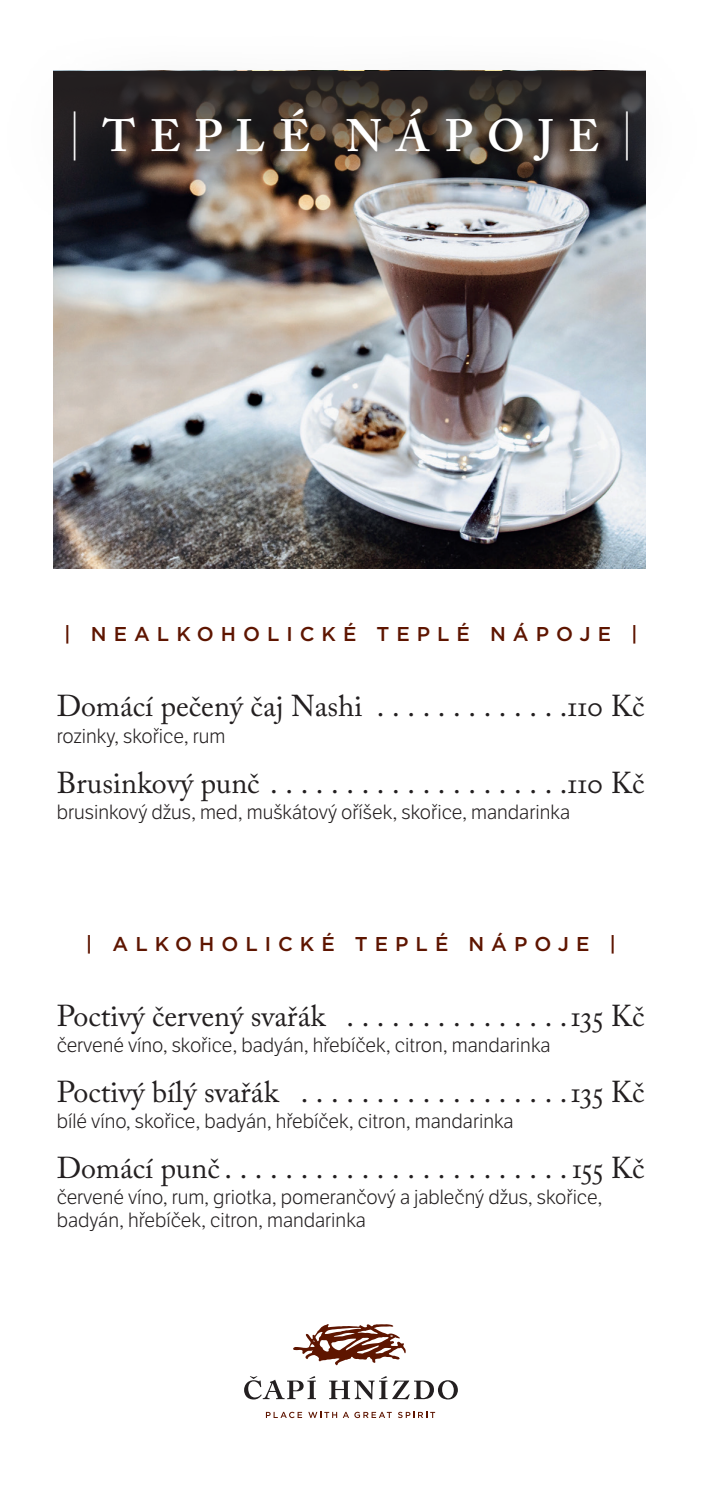
<style>
.page{position:relative;width:702px;height:1489px;background:#fff}
.page>*{position:absolute;margin:0;border:0;box-sizing:border-box;transform-origin:0 0}
.t1{font:600 45px "Adobe Caslon Pro";letter-spacing:.305em;color:#fff}
.t2{font:30px "Adobe Caslon Pro";color:#231f20}
.t3{font:300 20px/22.5px "LFT Etica";color:#231f20}
.t4{font:500 20px "Gotham Medium CE";letter-spacing:.35em;color:#5e1500}
.s1{font-weight:400;font-size:48px}
</style>
<div class="page">
<svg style="left:293px;top:1324px;width:113px;height:41px"></svg>
<svg style="left:244px;top:1376px;width:72px;height:23px"></svg>
<svg style="left:329px;top:1376px;width:129px;height:23px"></svg>
<svg style="left:266px;top:1411px;width:36px;height:6px"></svg>
<svg style="left:308px;top:1411px;width:29px;height:6px"></svg>
<svg style="left:343px;top:1411px;width:49px;height:6px"></svg>
<svg style="left:398px;top:1411px;width:37px;height:6px"></svg>
<img style="left:53px;top:361px;width:592px;height:207px">
<img style="left:53px;top:236px;width:592px;height:125px">
<img style="left:53px;top:70px;width:593px;height:166px">
<h1 class="t1" style="left:70px;top:109px;width:564px"><span class="s1">|</span> TEPLÉ NÁPOJE <span class="s1">|</span></h1>
<p class="t4" style="left:64px;top:622px;width:575px">| NEALKOHOLICKÉ TEPLÉ NÁPOJE |</p>
<h2 class="t2" style="left:57px;top:688px;width:589px">Domácí pečený čaj Nashi . . . . . . . . . . . . 110 Kč</h2>
<p class="t3" style="left:57px;top:725px;width:170px">rozinky, skořice, rum</p>
<h2 class="t2" style="left:57px;top:764px;width:589px">Brusinkový punč . . . . . . . . . . . . . . . . . . . 110 Kč</h2>
<p class="t3" style="left:57px;top:801px;width:515px">brusinkový džus, med, muškátový oříšek, skořice, mandarinka</p>
<p class="t4" style="left:86px;top:931px;width:531px">| ALKOHOLICKÉ TEPLÉ NÁPOJE |</p>
<h2 class="t2" style="left:57px;top:998px;width:589px">Poctivý červený svařák . . . . . . . . . . . . . . 135 Kč</h2>
<p class="t3" style="left:57px;top:1034px;width:495px">červené víno, skořice, badyán, hřebíček, citron, mandarinka</p>
<h2 class="t2" style="left:57px;top:1074px;width:589px">Poctivý bílý svařák . . . . . . . . . . . . . . . . . 135 Kč</h2>
<p class="t3" style="left:57px;top:1110px;width:458px">bílé víno, skořice, badyán, hřebíček, citron, mandarinka</p>
<h2 class="t2" style="left:57px;top:1150px;width:589px">Domácí punč . . . . . . . . . . . . . . . . . . . . . . 155 Kč</h2>
<p class="t3" style="left:57px;top:1186px;width:547px">červené víno, rum, griotka, pomerančový a jablečný džus, skořice, badyán, hřebíček, citron, mandarinka</p>
</div>
